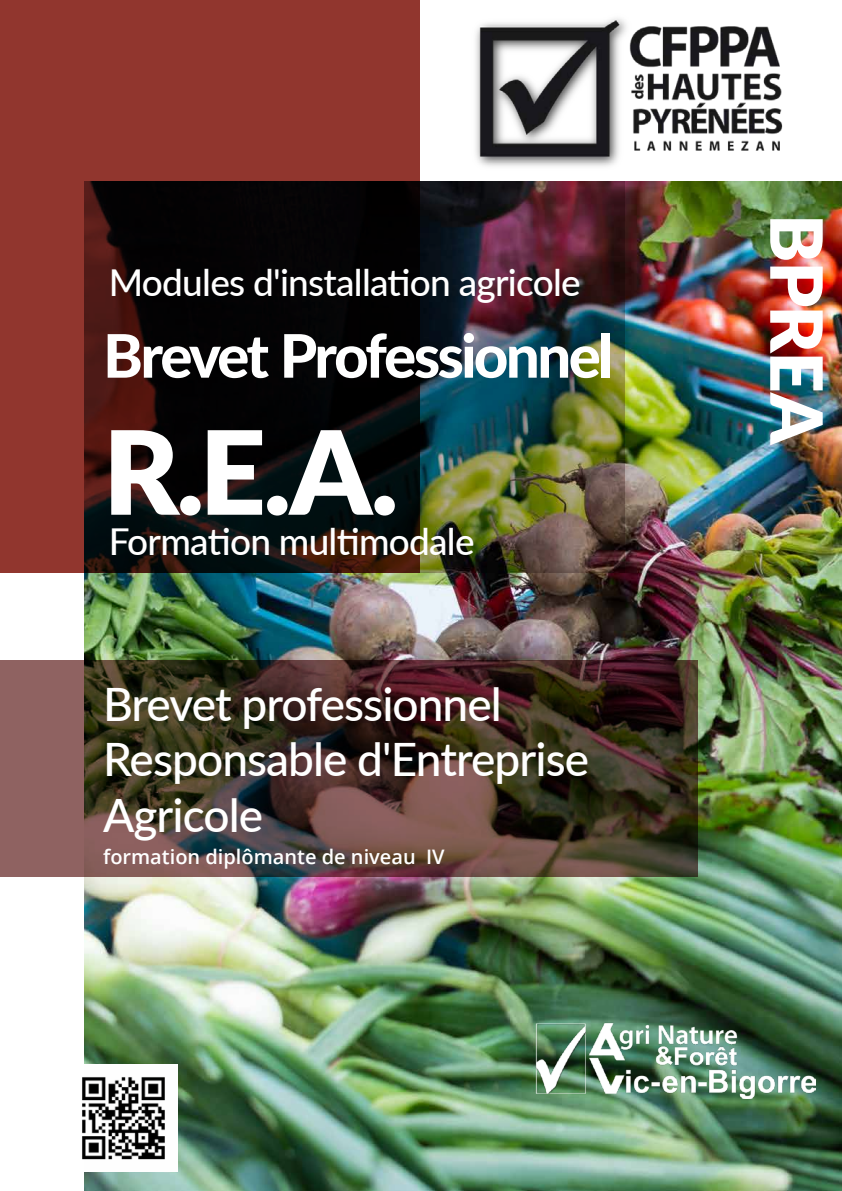
<style>
.page{position:relative;width:842px;height:1191px;background:#fff}
.page>*{position:absolute;margin:0;border:0;box-sizing:border-box;transform-origin:0 0}
.t1{font:900 116px "Lato";color:#fff}
.t2{font:900 72px "Lato";letter-spacing:-.02em;color:#fff}
.t3{font:800 60px "Lato";letter-spacing:-.045em;color:#fff}
.t4{font:500 46px/55.2px "Lato";letter-spacing:-.02em;color:#fff}
.t5{font:500 37px "Lato";letter-spacing:-.02em;color:#fff}
.t6{font:600 20px "Open Sans";color:#fff}
</style>
<div class="page">
<img style="left:85px;top:181px;width:757px;height:1010px">
<div style="left:0;top:0;width:420px;height:573px;background:#91362e"></div>
<img style="left:85px;top:181px;width:540px;height:392px">
<svg style="left:0;top:660px;width:697px;height:217px;background:#4e3a30"></svg>
<img style="left:82px;top:1064px;width:95px;height:108px">
<img style="left:534px;top:1020px;width:281px;height:78px">
<img style="left:475px;top:18px;width:308px;height:149px">
<p class="t5" style="left:109px;top:256px;width:473px">Modules d'installation agricole</p>
<h3 class="t3" style="left:103px;top:311px;width:512px">Brevet Professionnel</h3>
<h1 class="t1" style="left:103px;top:385px;width:297px">R.E.A.</h1>
<p class="t5" style="left:109px;top:515px;width:367px">Formation multimodale</p>
<p class="t4" style="left:103px;top:675px;width:487px">Brevet professionnel<br>Responsable d'Entreprise<br>Agricole</p>
<p class="t6" style="left:103px;top:842px;width:343px">formation diplômante de niveau IV</p>
<h2 class="t2" style="left:851px;top:214px;width:233px;rotate:90deg">BPREA</h2>
</div>
